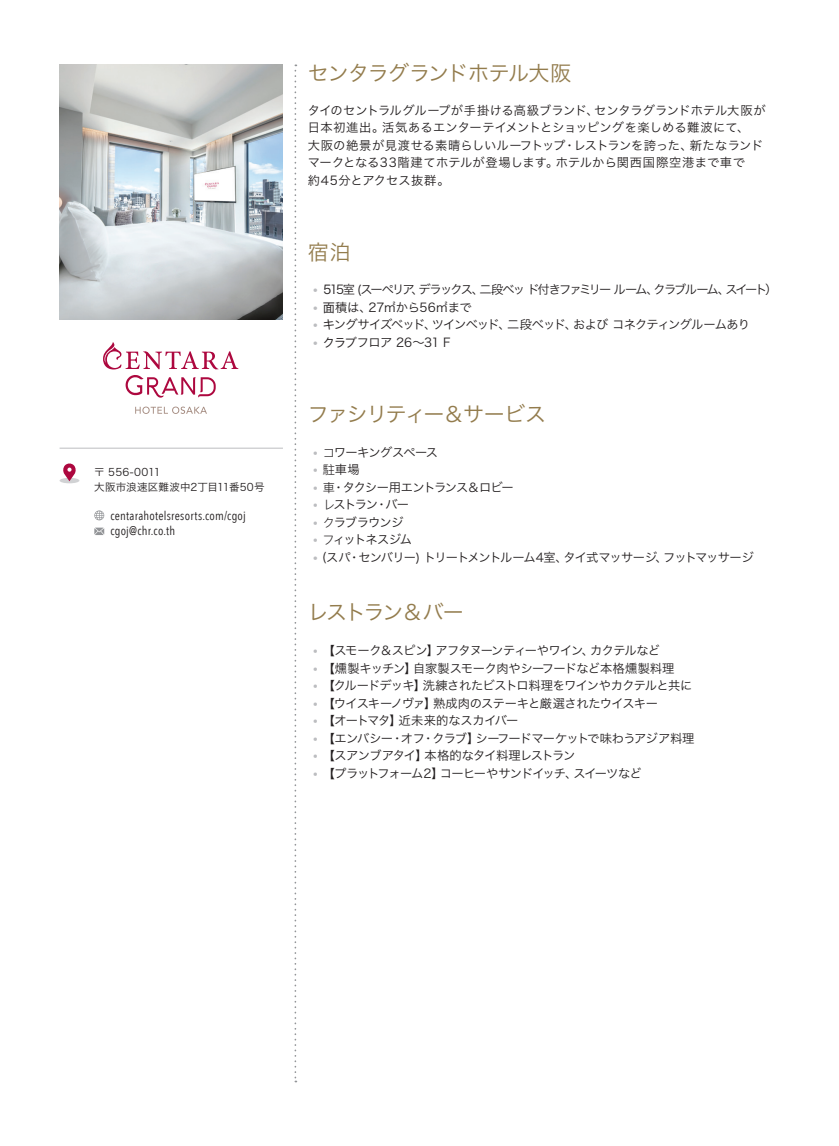
<style>
.page{position:relative;width:839px;height:1146px;background:#fff}
.page>*{position:absolute;margin:0;border:0;box-sizing:border-box;transform-origin:0 0}
.t1{font:21px "Hira Kaku Pro W3";letter-spacing:-.065em;color:#937c4d}
.t2{font:21px "Hira Kaku Pro W3";letter-spacing:-.035em;color:#937c4d}
.t3{font:12.25px "Hira Kaku Pro W3";letter-spacing:-.045em;color:#231f20}
.t4{font:12.25px/17.5px "Hira Kaku Pro W3";letter-spacing:.015em;color:#231f20}
.t5{font:12.25px "Hira Kaku Pro W3";letter-spacing:-.075em;color:#231f20}
.t6{font:12.25px "Hira Kaku Pro W3";letter-spacing:-.155em;color:#231f20}
.t7{font:12.25px "Hira Kaku Pro W3";letter-spacing:-.025em;color:#231f20}
.t8{font:12.25px/14.7px "Avenir Next Condensed";letter-spacing:.02em;color:#231f20}
.t9{font:12.25px "Hira Kaku Pro W3";letter-spacing:-.065em;color:#231f20}
.t10{font:12.25px "Hira Kaku Pro W3";letter-spacing:-.095em;color:#231f20}
.t11{font:12.25px "Hira Kaku Pro W3";letter-spacing:-.085em;color:#231f20}
.t12{font:10.5px/14.7px "Hira Kaku Pro W3";letter-spacing:.015em;color:#231f20}
.s1{font-family:"Ping Fang HK";font-size:10.5px;color:#bcbdc0}
.s2{font-family:"Ping Fang HK";font-size:13.12px}
.s3{font-family:"Ping Fang HK"}
.s4{font-family:"Ping Fang HK";font-weight:300;font-size:10.5px;color:#bcbdc0}
.s5{font-family:"Ping Fang HK";font-weight:300}
</style>
<div class="page">
<div style="left:60px;top:478px;width:19px;height:5px;background:#d1d2d4;border-radius:50%"></div>
<svg style="left:63px;top:463px;width:13px;height:18px"></svg>
<img style="left:60px;top:64px;width:223px;height:256px">
<svg style="left:294px;top:64px;width:2px;height:1018px"></svg>
<hr style="left:60px;top:448px;width:223px;height:1px;background:#bcbdc0">
<svg style="left:103px;top:342px;width:135px;height:56px"></svg>
<svg style="left:135px;top:407px;width:72px;height:7px"></svg>
<svg style="left:94px;top:510px;width:10px;height:10px"></svg>
<svg style="left:94px;top:528px;width:10px;height:7px"></svg>
<p class="t12" style="left:94px;top:464px;width:172px">〒 556-0011<br>大阪市浪速区難波中2丁目11番50号</p>
<p class="t8" style="left:110px;top:508px;width:137px">centarahotelsresorts.com/cgoj cgoj@chr.co.th</p>
<h1 class="t2" style="left:308px;top:54px;width:265px">センタラグランドホテル大阪</h1>
<p class="t4" style="left:308px;top:101px;width:459px">タイのセントラルグループが手掛ける高級ブランド、センタラグランドホテル大阪が日本初進出。活気あるエンターテイメントとショッピングを楽しめる難波にて、<br>大阪の絶景が見渡せる素晴らしいルーフトップ・レストランを誇った、新たなランドマークとなる33階建てホテルが登場します。ホテルから関西国際空港まで車で約45分とアクセス抜群。</p>
<h1 class="t1" style="left:308px;top:234px;width:44px">宿泊</h1>
<p class="t6" style="left:313px;top:279px;width:466px"><span class="s1">•</span> <span class="s2">5</span>15室 (スーペリア、デラックス、二段ベッ ド付きファミリー ルーム、クラブルーム、スイート）</p>
<p class="t7" style="left:313px;top:296px;width:160px"><span class="s1">•</span> <span class="s3">面</span>積は、27㎡から56㎡まで</p>
<p class="t5" style="left:313px;top:314px;width:438px"><span class="s1">•</span> <span class="s3">キ</span>ングサイズベッド、ツインベッド、二段ベッド、および コネクティングルームあり</p>
<p class="t3" style="left:313px;top:331px;width:139px"><span class="s1">•</span> <span class="s3">クラブ</span>フロア 26～31 F</p>
<h1 class="t1" style="left:308px;top:396px;width:240px">ファシリティー＆サービス</h1>
<p class="t3" style="left:313px;top:441px;width:127px"><span class="s4">•</span> <span class="s5">コ</span>ワーキングスペース</p>
<p class="t3" style="left:313px;top:458px;width:48px"><span class="s4">•</span> <span class="s5">駐</span>車場</p>
<p class="t10" style="left:313px;top:476px;width:202px"><span class="s4">•</span> <span class="s5">車</span>・タクシー用エントランス＆ロビー</p>
<p class="t3" style="left:313px;top:493px;width:98px"><span class="s4">•</span> <span class="s5">レ</span>ストラン・バー</p>
<p class="t3" style="left:313px;top:511px;width:92px"><span class="s4">•</span> <span class="s5">ク</span>ラブラウンジ</p>
<p class="t11" style="left:313px;top:528px;width:101px"><span class="s4">•</span> <span class="s5">フ</span>ィットネスジム</p>
<p class="t5" style="left:313px;top:546px;width:442px"><span class="s1">•</span> <span class="s3">(</span>スパ・センバリー) トリートメントルーム4室、タイ式マッサージ、フットマッサージ</p>
<h1 class="t1" style="left:308px;top:594px;width:157px">レストラン＆バー</h1>
<p class="t3" style="left:313px;top:640px;width:349px"><span class="s4">•</span> <span class="s5">【</span>スモーク＆スピン】アフタヌーンティーやワイン、カクテルなど</p>
<p class="t7" style="left:313px;top:657px;width:363px"><span class="s4">•</span> <span class="s5">【</span>燻製キッチン】自家製スモーク肉やシーフードなど本格燻製料理</p>
<p class="t3" style="left:313px;top:675px;width:381px"><span class="s4">•</span> <span class="s5">【</span>クルードデッキ】洗練されたビストロ料理をワインやカクテルと共に</p>
<p class="t3" style="left:313px;top:692px;width:347px"><span class="s4">•</span> <span class="s5">【</span>ウイスキーノヴァ】熟成肉のステーキと厳選されたウイスキー</p>
<p class="t3" style="left:313px;top:710px;width:207px"><span class="s4">•</span> <span class="s5">【</span>オートマタ】近未来的なスカイバー</p>
<p class="t3" style="left:313px;top:727px;width:383px"><span class="s4">•</span> <span class="s5">【</span>エンバシー・オフ・クラブ】シーフードマーケットで味わうアジア料理</p>
<p class="t3" style="left:313px;top:745px;width:264px"><span class="s4">•</span> <span class="s5">【</span>スアンブアタイ】本格的なタイ料理レストラン</p>
<p class="t9" style="left:313px;top:762px;width:330px"><span class="s4">•</span> <span class="s5">【</span>プラットフォーム2】コーヒーやサンドイッチ、スイーツなど</p>
</div>
